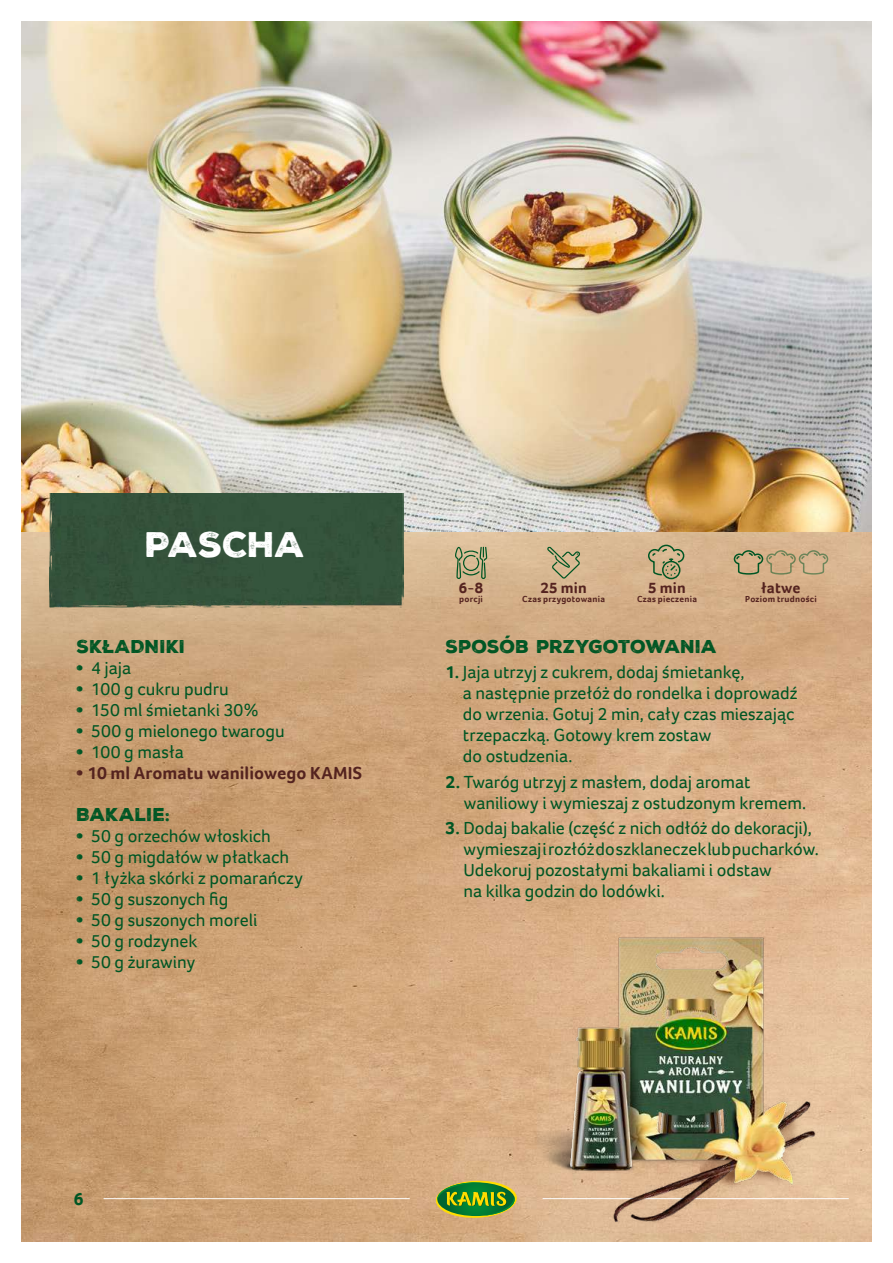
<style>
.page{position:relative;width:893px;height:1263px;background:#fff}
.page>*{position:absolute;margin:0;border:0;box-sizing:border-box;transform-origin:0 0}
.t1{font:34.5px "Nexa Rust Sans Black 01";letter-spacing:-.02em;color:#fff}
.t2{font:18px/21px "Foco";color:#005624}
.t3{font:18px "Nexa Rust Sans Black 01";letter-spacing:-.005em;color:#005624}
.t4{font:700 18px "Foco";color:#54231f}
.t5{font:700 18px "Foco";color:#005624}
.t6{font:700 15.45px "Foco";letter-spacing:.01em;color:#54231f}
.t7{font:700 9px "Foco";letter-spacing:.03em;color:#54231f}
.s1{font-family:"Nexa Rust Sans Black 01"}
.s2{font-family:"Nexa Rust Sans Black 01";font-weight:400}
.s3{font-weight:700}
</style>
<div class="page">
<img style="left:21px;top:531px;width:851px;height:711px">
<img style="left:21px;top:21px;width:851px;height:510px">
<svg style="left:455px;top:547px;width:32px;height:32px"></svg>
<svg style="left:547px;top:547px;width:33px;height:32px"></svg>
<svg style="left:733px;top:549px;width:96px;height:26px;background:#bda67f"></svg>
<div style="left:662px;top:561px;width:18px;height:18px;border:2px solid #005624;border-radius:50%"></div>
<svg style="left:647px;top:544px;width:38px;height:32px"></svg>
<div style="left:49px;top:493px;width:354px;height:114px;background:#34533b"></div>
<hr style="left:104px;top:1198px;width:306px;height:1px;background:#fff">
<img style="left:406px;top:877px;width:466px;height:365px">
<h1 class="t1" style="left:145px;top:522px;width:162px">PASCHA</h1>
<p class="t3" style="left:77px;top:634px;width:110px">SKŁADNIKI</p>
<p class="t2" style="left:77px;top:657px;width:56px"><span class="s1">•</span> 4 jaja</p>
<p class="t2" style="left:77px;top:678px;width:154px"><span class="s1">•</span> 100 g cukru pudru</p>
<p class="t2" style="left:77px;top:699px;width:183px"><span class="s1">•</span> 150 ml śmietanki 30%</p>
<p class="t2" style="left:77px;top:720px;width:210px"><span class="s1">•</span> 500 g mielonego twarogu</p>
<p class="t2" style="left:77px;top:741px;width:109px"><span class="s1">•</span> 100 g masła</p>
<p class="t4" style="left:77px;top:761px;width:287px"><span class="s2">•</span> 10 ml Aromatu waniliowego KAMIS</p>
<p class="t3" style="left:77px;top:802px;width:95px">BAKALIE:</p>
<p class="t2" style="left:77px;top:825px;width:196px"><span class="s1">•</span> 50 g orzechów włoskich</p>
<p class="t2" style="left:77px;top:846px;width:214px"><span class="s1">•</span> 50 g migdałów w płatkach</p>
<p class="t2" style="left:77px;top:867px;width:228px"><span class="s1">•</span> 1 łyżka skórki z pomarańczy</p>
<p class="t2" style="left:77px;top:888px;width:153px"><span class="s1">•</span> 50 g suszonych fig</p>
<p class="t2" style="left:77px;top:909px;width:182px"><span class="s1">•</span> 50 g suszonych moreli</p>
<p class="t2" style="left:77px;top:930px;width:122px"><span class="s1">•</span> 50 g rodzynek</p>
<p class="t2" style="left:77px;top:951px;width:120px"><span class="s1">•</span> 50 g żurawiny</p>
<p class="t6" style="left:459px;top:577px;width:26px">6-8</p>
<p class="t7" style="left:459px;top:593px;width:25px">porcji</p>
<p class="t6" style="left:540px;top:577px;width:48px">25 min</p>
<p class="t7" style="left:522px;top:593px;width:84px">Czas przygotowania</p>
<p class="t6" style="left:648px;top:577px;width:39px">5 min</p>
<p class="t7" style="left:637px;top:593px;width:61px">Czas pieczenia</p>
<p class="t6" style="left:761px;top:577px;width:40px">łatwe</p>
<p class="t7" style="left:745px;top:593px;width:73px">Poziom trudności</p>
<p class="t3" style="left:445px;top:634px;width:273px">SPOSÓB PRZYGOTOWANIA</p>
<p class="t2" style="left:463px;top:661px;width:336px;text-indent:-17px"><span class="s3">1.</span> Jaja utrzyj z cukrem, dodaj śmietankę,<br>a następnie przełóż do rondelka i doprowadź do wrzenia. Gotuj 2 min, cały czas mieszając trzepaczką. Gotowy krem zostaw<br>do ostudzenia.</p>
<p class="t2" style="left:464px;top:771px;width:344px;text-indent:-18px"><span class="s3">2.</span> Twaróg utrzyj z masłem, dodaj aromat waniliowy i wymieszaj z ostudzonym kremem.</p>
<p class="t2" style="left:463px;top:817px;width:357px;text-indent:-18px"><span class="s3">3.</span> Dodaj bakalie (część z nich odłóż do dekoracji), wymieszaj i rozłóż do szklaneczek lub pucharków.<br>Udekoruj pozostałymi bakaliami i odstaw<br>na kilka godzin do lodówki.</p>
<p class="t5" style="left:74px;top:1187px;width:11px">6</p>
</div>
